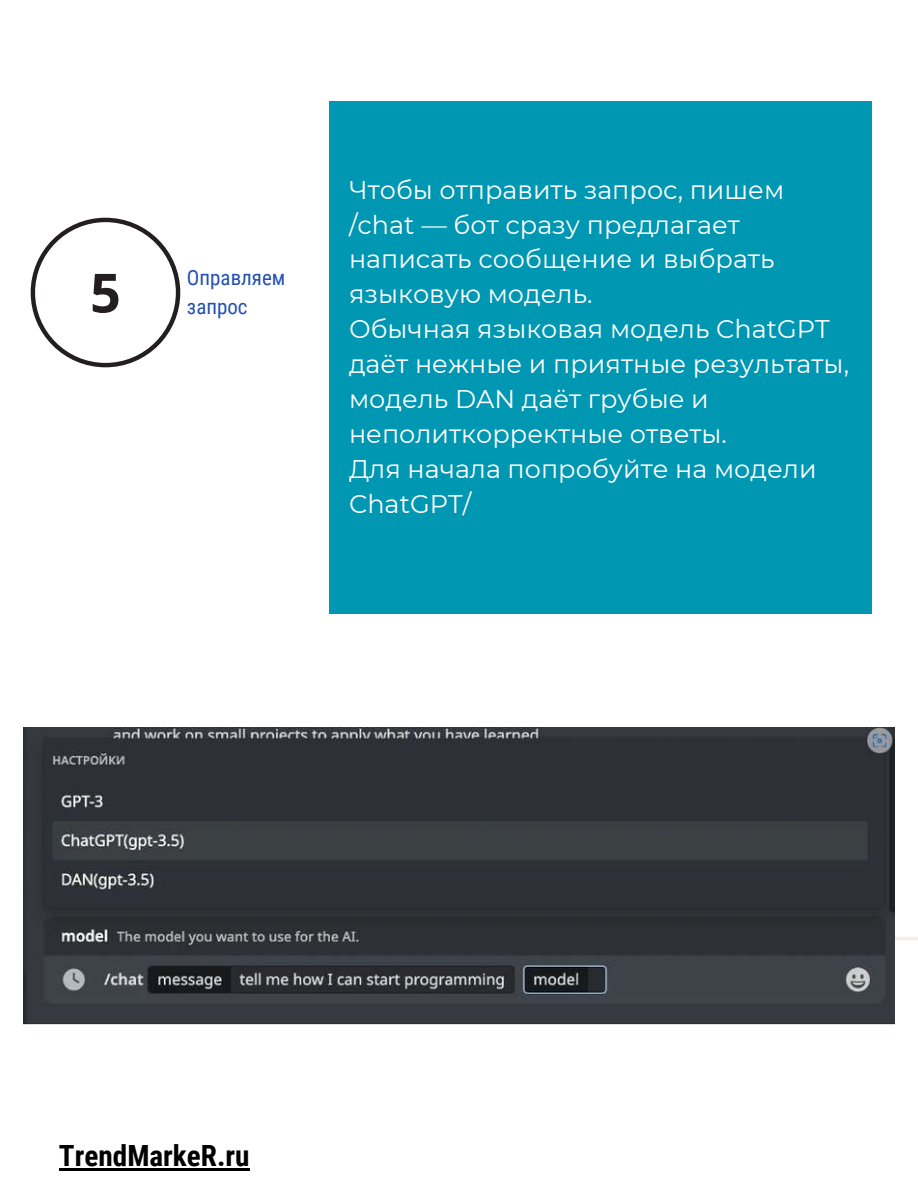
<style>
.page{position:relative;width:918px;height:1188px;background:#fff}
.page>*{position:absolute;margin:0;border:0;box-sizing:border-box;transform-origin:0 0}
.t1{font:700 29.25px "Roboto Condensed";color:#000}
.t2{font:25.5px/34.8px "Montserrat";color:#fff}
.t3{font:21px/29.2px "Roboto Condensed";color:#2450b2}
</style>
<div class="page">
<hr style="left:840px;top:937px;width:78px;height:3px;background:#f1efe7">
<img style="left:24px;top:728px;width:870px;height:297px">
<hr style="left:59px;top:1168px;width:191px;height:2px;background:#000">
<svg style="left:31px;top:218px;width:149px;height:149px"></svg>
<div style="left:330px;top:101px;width:542px;height:512px;background:#0097b2"></div>
<p class="t3" style="left:187px;top:263px;width:100px">Оправляем запрос</p>
<p class="t2" style="left:349px;top:172px;width:502px">Чтобы отправить запрос, пишем /chat — бот сразу предлагает написать сообщение и выбрать языковую модель.<br>Обычная языковая модель ChatGPT даёт нежные и приятные результаты, модель DAN даёт грубые и неполиткорректные ответы.<br>Для начала попробуйте на модели<br>ChatGPT/</p>
<p class="t1" style="left:59px;top:1139px;width:192px">TrendMarkeR.ru</p>
</div>
